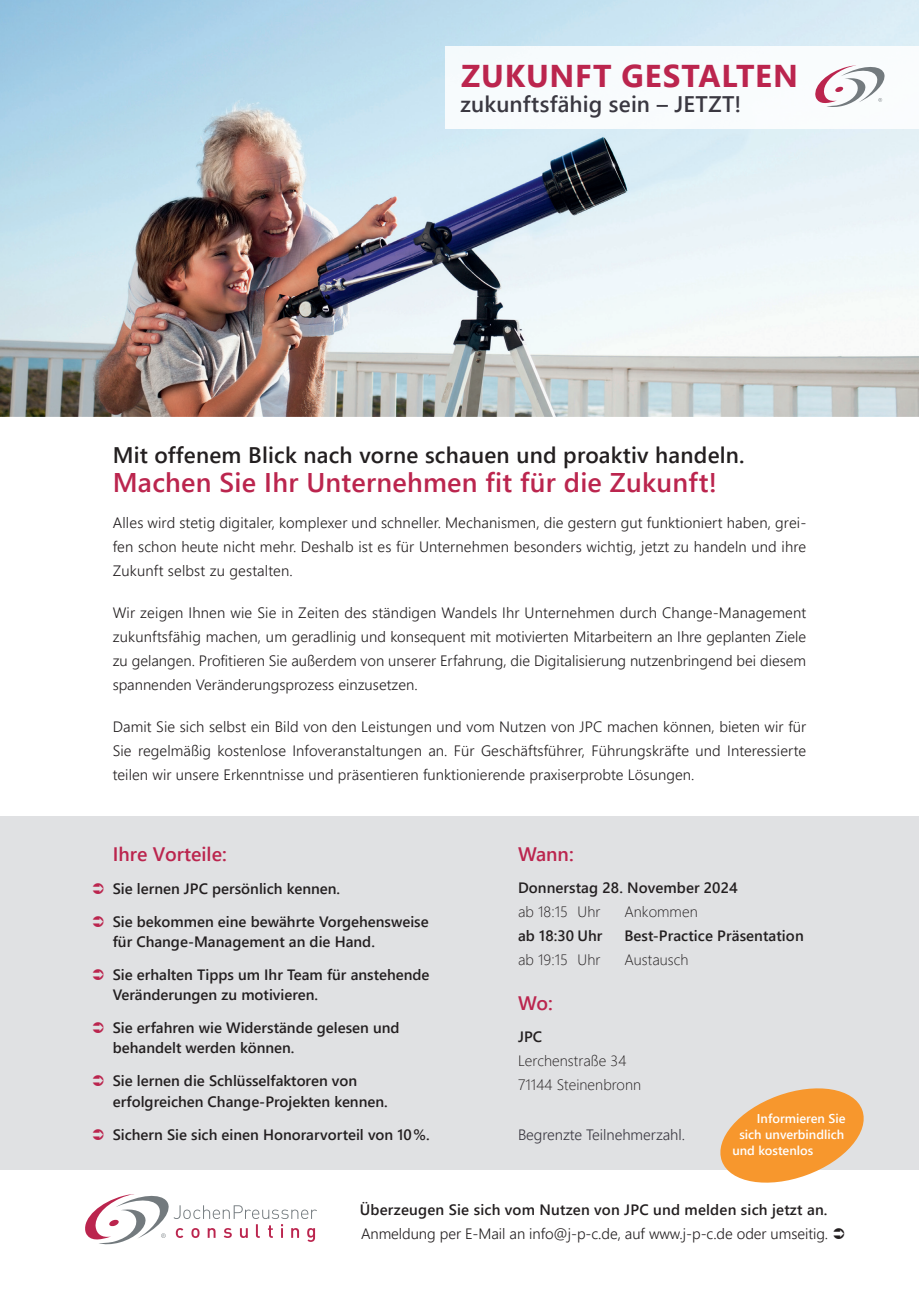
<style>
.page{position:relative;width:919px;height:1289px;background:#fff}
.page>*{position:absolute;margin:0;border:0;box-sizing:border-box;transform-origin:0 0}
.t1{font:700 31.5px "Segoe UI";letter-spacing:.025em;color:#bb254e}
.t2{font:600 27px "Segoe UI";letter-spacing:.01em;color:#bb254e}
.t3{font:600 22.5px "Segoe UI";letter-spacing:.01em;color:#231f20}
.t4{font:600 22.5px "Segoe UI";letter-spacing:.01em;color:#3a3841}
.t5{font:600 19.5px "Segoe UI";color:#bb254e}
.t6{font:300 15px/24px "Segoe UI";color:#231f20;text-align:justify}
.t7{font:600 15px/20.2px "Segoe UI";color:#231f20}
.t8{font:300 15px/24px "Segoe UI";letter-spacing:.005em;color:#231f20}
.t9{font:300 15px "Segoe UI";letter-spacing:-.005em;color:#3a3841}
.t10{font:600 12.75px "Segoe UI";color:#fff}
</style>
<div class="page">
<div style="left:0;top:816px;width:918px;height:353px;background:#e0e1e3"></div>
<img style="left:0;top:0;width:918px;height:417px">
<svg style="left:713px;top:1088px;width:157px;height:95px"></svg>
<svg style="left:85px;top:1194px;width:232px;height:50px"></svg>
<img style="left:445px;top:47px;width:473px;height:82px">
<svg style="left:815px;top:66px;width:69px;height:41px"></svg>
<h1 class="t1" style="left:461px;top:46px;width:338px">ZUKUNFT GESTALTEN</h1>
<h3 class="t4" style="left:460px;top:82px;width:282px">zukunftsfähig sein – JETZT!</h3>
<h3 class="t3" style="left:113px;top:434px;width:633px">Mit offenem Blick nach vorne schauen und proaktiv handeln.</h3>
<h2 class="t2" style="left:113px;top:456px;width:605px">Machen Sie Ihr Unternehmen fit für die Zukunft!</h2>
<p class="t6" style="left:113px;top:509px;width:695px">Alles wird stetig digitaler, komplexer und schneller. Mechanismen, die gestern gut funktioniert haben, grei&shy;fen schon heute nicht mehr. Deshalb ist es für Unternehmen besonders wichtig, jetzt zu handeln und ihre Zukunft selbst zu gestalten.</p>
<p class="t6" style="left:113px;top:599px;width:695px">Wir zeigen Ihnen wie Sie in Zeiten des ständigen Wandels Ihr Unternehmen durch Change-Management zukunftsfähig machen, um geradlinig und konsequent mit motivierten Mitarbeitern an Ihre geplanten Ziele zu gelangen. Profitieren Sie außerdem von unserer Erfahrung, die Digitalisierung nutzenbringend bei diesem spannenden Veränderungsprozess einzusetzen.</p>
<p class="t6" style="left:113px;top:713px;width:695px">Damit Sie sich selbst ein Bild von den Leistungen und vom Nutzen von JPC machen können, bieten wir für Sie regelmäßig kostenlose Infoveranstaltungen an. Für Geschäftsführer, Führungskräfte und Interessierte teilen wir unsere Erkenntnisse und präsentieren funktionierende praxiserprobte Lösungen.</p>
<h3 class="t5" style="left:113px;top:835px;width:115px">Ihre Vorteile:</h3>
<p class="t7" style="left:113px;top:877px;width:229px">Sie lernen JPC persönlich kennen.</p>
<p class="t7" style="left:113px;top:910px;width:317px">Sie bekommen eine bewährte Vorgehensweise für Change-Management an die Hand.</p>
<p class="t7" style="left:113px;top:963px;width:318px">Sie erhalten Tipps um Ihr Team für anstehende<br>Veränderungen zu motivieren.</p>
<p class="t7" style="left:113px;top:1016px;width:288px">Sie erfahren wie Widerstände gelesen und behandelt werden können.</p>
<p class="t7" style="left:113px;top:1069px;width:276px">Sie lernen die Schlüsselfaktoren von erfolgreichen Change-Projekten kennen.</p>
<p class="t7" style="left:113px;top:1123px;width:318px">Sichern Sie sich einen Honorarvorteil von 10 %.</p>
<h3 class="t5" style="left:518px;top:835px;width:57px">Wann:</h3>
<p class="t7" style="left:518px;top:876px;width:221px">Donnerstag 28. November 2024</p>
<p class="t8" style="left:518px;top:898px;width:84px">ab 18:15 Uhr</p>
<p class="t8" style="left:624px;top:898px;width:75px">Ankommen</p>
<p class="t7" style="left:518px;top:924px;width:86px">ab 18:30 Uhr</p>
<p class="t7" style="left:624px;top:924px;width:181px">Best-Practice Präsentation</p>
<p class="t8" style="left:518px;top:946px;width:84px">ab 19:15 Uhr</p>
<p class="t8" style="left:624px;top:946px;width:66px">Austausch</p>
<h3 class="t5" style="left:518px;top:984px;width:36px">Wo:</h3>
<p class="t7" style="left:518px;top:1025px;width:26px">JPC</p>
<p class="t8" style="left:518px;top:1047px;width:125px">Lerchenstraße 34<br>71144 Steinenbronn</p>
<p class="t9" style="left:518px;top:1120px;width:168px">Begrenzte Teilnehmerzahl.</p>
<p class="t10" style="left:756px;top:1106px;width:90px">Informieren Sie</p>
<p class="t10" style="left:739px;top:1122px;width:106px">sich unverbindlich</p>
<p class="t10" style="left:732px;top:1138px;width:82px">und kostenlos</p>
<p class="t7" style="left:360px;top:1197px;width:469px">Überzeugen Sie sich vom Nutzen von JPC und melden sich jetzt an.</p>
<p class="t6" style="left:361px;top:1219px;width:468px">Anmeldung per E-Mail an info@j-p-c.de, auf www.j-p-c.de oder umseitig.</p>
</div>
